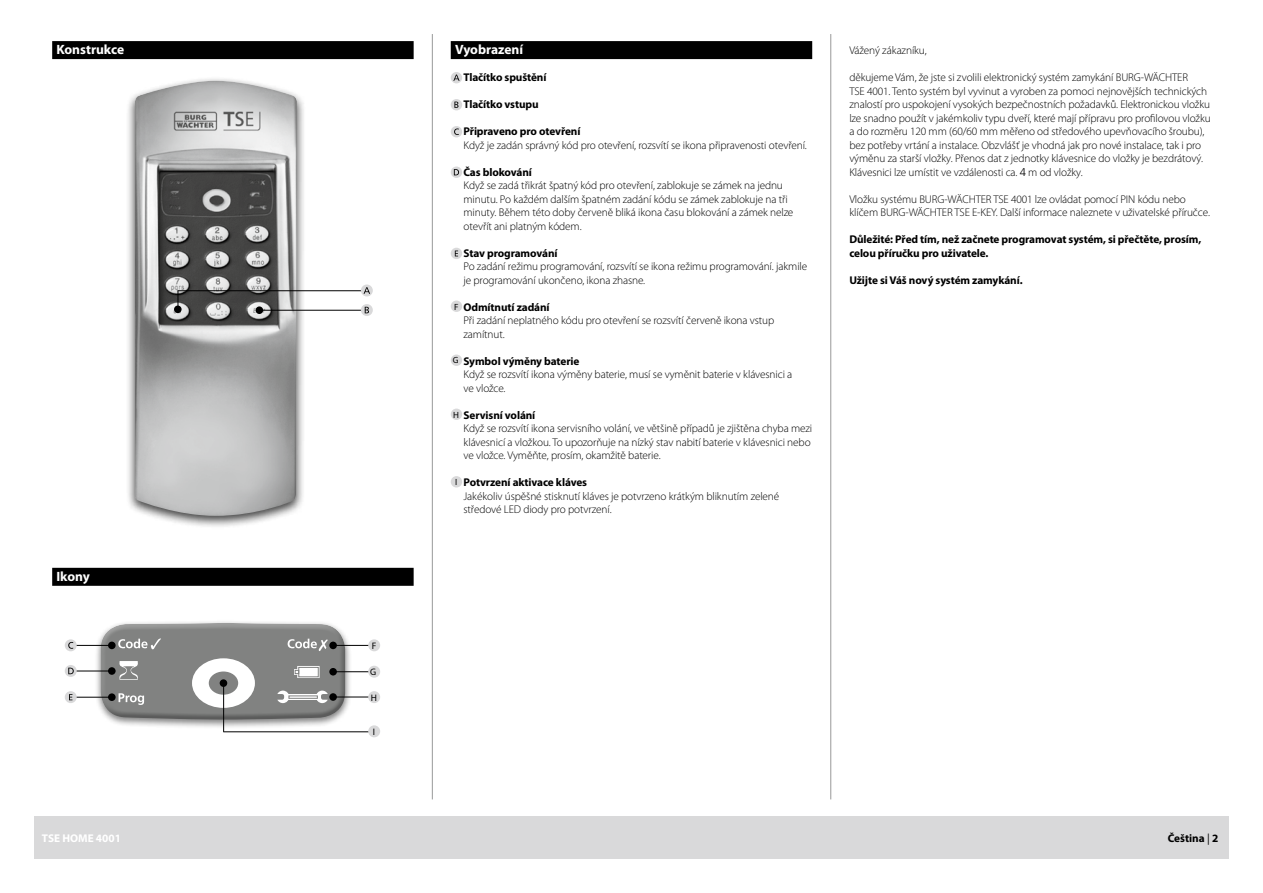
<style>
.page{position:relative;width:1263px;height:893px;background:#fff}
.page>*{position:absolute;margin:0;border:0;box-sizing:border-box;transform-origin:0 0}
.t1{font:700 13.5px "Myriad Pro";color:#fff}
.t2{font:300 11.25px/13.5px "Myriad Pro";letter-spacing:-.01em;color:#000}
.t3{font:700 11.25px/13.5px "Myriad Pro";letter-spacing:-.01em;color:#000}
.t4{font:700 11.25px "Myriad Pro";color:#fff}
.t5{font:9.45px "Myriad Pro";color:#000}
.s1{font-weight:400;font-size:9px}
.s2{font-weight:700}
.s3{font-family:"Frutiger LT"}
.s4{font-weight:400}
</style>
<div class="page">
<hr style="left:432px;top:34px;width:1px;height:765px;background:#989999">
<hr style="left:830px;top:34px;width:1px;height:765px;background:#989999">
<div style="left:34px;top:816px;width:1195px;height:43px;background:#d9d9da"></div>
<div style="left:451px;top:41px;width:361px;height:18px;background:#000"></div>
<div style="left:451px;top:72px;width:11px;height:11px;background:#d9d9da;border-radius:50%"></div>
<svg style="left:453px;top:75px;width:7px;height:6px"></svg>
<svg style="left:451px;top:99px;width:11px;height:11px"></svg>
<svg style="left:454px;top:102px;width:4px;height:6px"></svg>
<div style="left:451px;top:126px;width:11px;height:11px;background:#d9d9da;border-radius:50%"></div>
<svg style="left:454px;top:128px;width:5px;height:7px"></svg>
<svg style="left:451px;top:167px;width:11px;height:11px"></svg>
<svg style="left:454px;top:169px;width:5px;height:6px"></svg>
<svg style="left:451px;top:248px;width:11px;height:11px"></svg>
<svg style="left:455px;top:251px;width:3px;height:5px"></svg>
<div style="left:451px;top:301px;width:11px;height:11px;background:#d9d9da;border-radius:50%"></div>
<div style="left:451px;top:355px;width:11px;height:11px;background:#d9d9da;border-radius:50%"></div>
<div style="left:451px;top:409px;width:11px;height:11px;background:#d9d9da;border-radius:50%"></div>
<div style="left:451px;top:476px;width:11px;height:11px;background:#d9d9da;border-radius:50%"></div>
<div style="left:52px;top:41px;width:362px;height:18px;background:#000"></div>
<div style="left:126px;top:76px;width:180px;height:453px;background:#000;opacity:.75"></div>
<img style="left:135px;top:81px;width:162px;height:435px">
<div style="left:52px;top:568px;width:362px;height:18px;background:#000"></div>
<div style="left:174px;top:306px;width:8px;height:7px;background:#000;border-radius:50%"></div>
<hr style="left:178px;top:290px;width:183px;height:1px;background:#000">
<div style="left:256px;top:306px;width:7px;height:8px;background:#000;border-radius:50%"></div>
<hr style="left:258px;top:310px;width:103px;height:1px;background:#000">
<div style="left:361px;top:285px;width:12px;height:11px;background:#d9d9da;border-radius:50%"></div>
<svg style="left:364px;top:287px;width:6px;height:7px"></svg>
<svg style="left:178px;top:291px;width:1px;height:15px"></svg>
<svg style="left:361px;top:304px;width:12px;height:12px"></svg>
<svg style="left:365px;top:307px;width:4px;height:6px"></svg>
<div style="left:94px;top:619px;width:258px;height:110px;background:#000;opacity:.5"></div>
<div style="left:100px;top:620px;width:246px;height:88px;background:#f7f7f7"></div>
<div style="left:100px;top:630px;width:247px;height:91px;background:#000;opacity:.3"></div>
<svg style="left:101px;top:623px;width:244px;height:97px;background:#939493"></svg>
<hr style="left:70px;top:671px;width:41px;height:1px;background:#000">
<div style="left:108px;top:667px;width:8px;height:8px;background:#000;border-radius:50%"></div>
<hr style="left:70px;top:697px;width:41px;height:1px;background:#000">
<div style="left:108px;top:693px;width:8px;height:8px;background:#000;border-radius:50%"></div>
<hr style="left:70px;top:645px;width:41px;height:1px;background:#000">
<div style="left:108px;top:642px;width:8px;height:7px;background:#000;border-radius:50%"></div>
<div style="left:65px;top:639px;width:12px;height:12px;background:#d9d9da;border-radius:50%"></div>
<svg style="left:68px;top:642px;width:5px;height:7px"></svg>
<svg style="left:65px;top:665px;width:12px;height:12px"></svg>
<svg style="left:68px;top:668px;width:6px;height:6px"></svg>
<div style="left:65px;top:691px;width:12px;height:12px;background:#d9d9da;border-radius:50%"></div>
<svg style="left:69px;top:694px;width:3px;height:6px"></svg>
<hr style="left:333px;top:645px;width:42px;height:1px;background:#000">
<div style="left:329px;top:642px;width:8px;height:7px;background:#000;border-radius:50%"></div>
<div style="left:368px;top:639px;width:12px;height:12px;background:#d9d9da;border-radius:50%"></div>
<hr style="left:333px;top:671px;width:42px;height:1px;background:#000">
<div style="left:329px;top:668px;width:8px;height:7px;background:#000;border-radius:50%"></div>
<div style="left:368px;top:666px;width:12px;height:12px;background:#d9d9da;border-radius:50%"></div>
<hr style="left:333px;top:697px;width:42px;height:1px;background:#000">
<div style="left:329px;top:693px;width:8px;height:8px;background:#000;border-radius:50%"></div>
<div style="left:368px;top:691px;width:12px;height:12px;background:#d9d9da;border-radius:50%"></div>
<div style="left:220px;top:679px;width:7px;height:8px;background:#000;border-radius:50%"></div>
<hr style="left:223px;top:731px;width:146px;height:1px;background:#000">
<hr style="left:223px;top:685px;width:1px;height:47px;background:#000">
<div style="left:368px;top:725px;width:12px;height:12px;background:#d9d9da;border-radius:50%"></div>
<p class="t1" style="left:455px;top:41px;width:70px">Vyobrazení</p>
<p class="t3" style="left:463px;top:70px;width:84px">Tlačítko spuštění</p>
<p class="t3" style="left:463px;top:97px;width:77px">Tlačítko vstupu</p>
<p class="t3" style="left:463px;top:124px;width:118px">Připraveno pro otevření</p>
<p class="t2" style="left:463px;top:138px;width:345px">Když je zadán správný kód pro otevření, rozsvítí se ikona připravenosti otevření.</p>
<p class="t3" style="left:463px;top:165px;width:70px">Čas blokování</p>
<p class="t2" style="left:463px;top:179px;width:331px">Když se zadá třikrát špatný kód pro otevření, zablokuje se zámek na jednu minutu. Po každém dalším špatném zadání kódu se zámek zablokuje na tři minuty. Během této doby červeně bliká ikona času blokování a zámek nelze otevřít ani platným kódem.</p>
<p class="t3" style="left:463px;top:246px;width:96px">Stav programování</p>
<p class="t2" style="left:463px;top:260px;width:345px">Po zadání režimu programování, rozsvítí se ikona režimu programování. jakmile je programování ukončeno, ikona zhasne.</p>
<p class="t2" style="left:463px;top:300px;width:312px;text-indent:-9px"><span class="s1">F</span> <span class="s2">Odmítnutí zadání<br></span>Při zadání neplatného kódu pro otevření se rozsvítí červeně ikona vstup zamítnut.</p>
<p class="t2" style="left:463px;top:354px;width:330px;text-indent:-11px"><sup>G</sup> <span class="s2">Symbol výměny baterie<br></span>Když se rozsvítí ikona výměny baterie, musí se vyměnit baterie v klávesnici a ve vložce.</p>
<p class="t2" style="left:463px;top:408px;width:350px;text-indent:-10px"><span class="s1">H</span> <span class="s2">Servisní volání<br></span>Když se rozsvítí ikona servisního volání, ve většině případů je zjištěna chyba mezi klávesnicí a vložkou. To upozorňuje na nízký stav nabití baterie v klávesnici nebo ve vložce. Vyměňte, prosím, okamžitě baterie.</p>
<p class="t2" style="left:463px;top:476px;width:317px;text-indent:-8px"><span class="s1">I</span> <span class="s2">Potvrzení aktivace kláves<br></span>Jakékoliv úspěšné stisknutí kláves je potvrzeno krátkým bliknutím zelené středové LED diody pro potvrzení.</p>
<p class="t1" style="left:56px;top:41px;width:69px">Konstrukce</p>
<p class="t2" style="left:849px;top:44px;width:79px">Vážený zákazníku,</p>
<p class="t2" style="left:849px;top:71px;width:363px">děkujeme Vám, že jste si zvolili elektronický systém zamykání BURG-WÄCHTER<br>TSE 4001. Tento systém byl vyvinut a vyroben za pomoci nejnovějších technických znalostí pro uspokojení vysokých bezpečnostních požadavků. Elektronickou vložku lze snadno použít v jakémkoliv typu dveří, které mají přípravu pro profilovou vložku a do rozměru 120 mm (60/60 mm měřeno od středového upevňovacího šroubu), bez potřeby vrtání a instalace. Obzvlášť je vhodná jak pro nové instalace, tak i pro výměnu za starší vložky. Přenos dat z jednotky klávesnice do vložky je bezdrátový.<br>Klávesnici lze umístit ve vzdálenosti ca. <span class="s3">4</span> m od vložky.</p>
<p class="t2" style="left:849px;top:192px;width:362px">Vložku systému BURG-WÄCHTER TSE 4001 lze ovládat pomocí PIN kódu nebo klíčem BURG-WÄCHTER TSE E-KEY. Další informace naleznete v uživatelské příručce.</p>
<p class="t3" style="left:849px;top:232px;width:353px">Důležité: Před tím, než začnete programovat systém, si přečtěte, prosím, celou příručku pro uživatele.</p>
<p class="t3" style="left:849px;top:273px;width:175px">Užijte si Váš nový systém zamykání.</p>
<p class="t1" style="left:56px;top:568px;width:35px">Ikony</p>
<p class="t5" style="left:372px;top:640px;width:6px">F</p>
<p class="t5" style="left:370px;top:666px;width:8px">G</p>
<p class="t5" style="left:371px;top:692px;width:8px">H</p>
<p class="t5" style="left:373px;top:726px;width:4px">I</p>
<p class="t4" style="left:42px;top:831px;width:81px">TSE HOME 4001</p>
<p class="t3" style="left:1168px;top:831px;width:52px">Čeština <span class="s4">|</span> 2</p>
</div>
